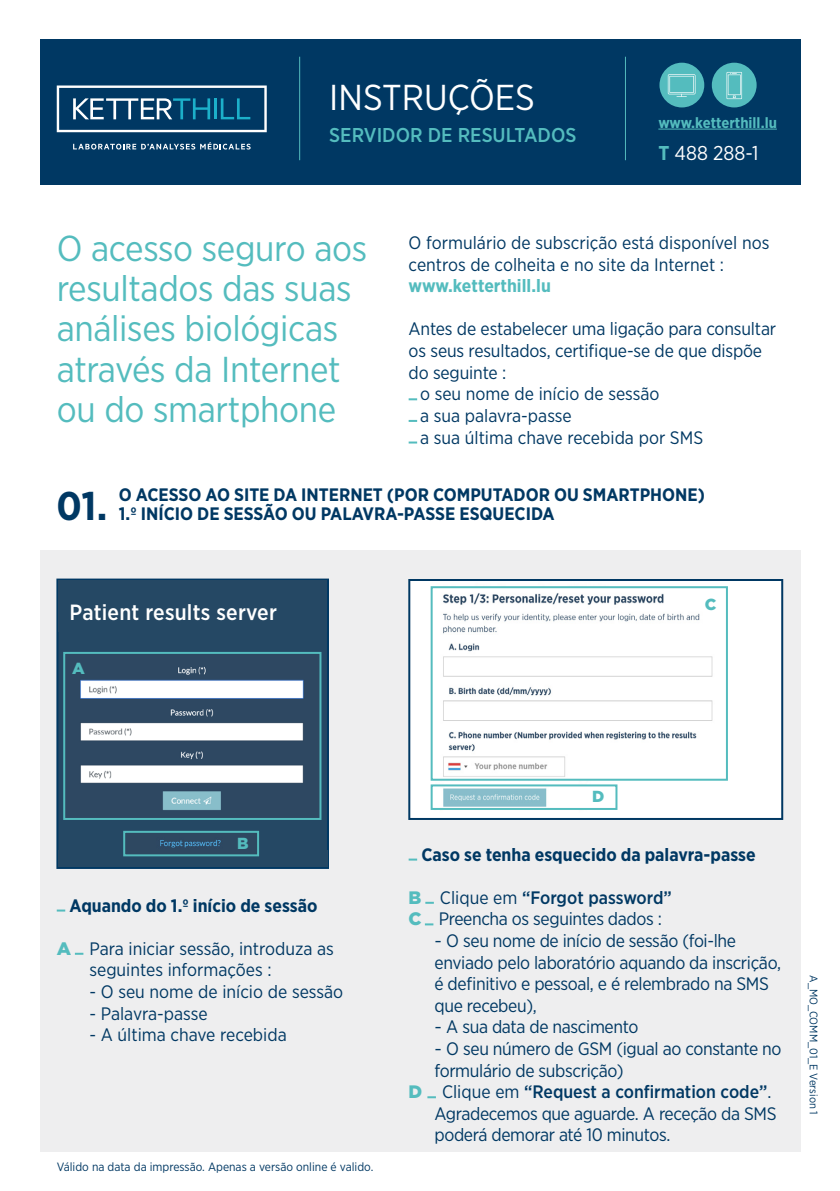
<style>
.page{position:relative;width:840px;height:1191px;background:#fff}
.page>*{position:absolute;margin:0;border:0;box-sizing:border-box;transform-origin:0 0}
.t1{font:700 40px "Gotham Narrow";color:#003863}
.t2{font:36px/40px "Gotham Narrow";letter-spacing:-.01em;color:#54bcbe}
.t3{font:36px "Gotham Narrow";color:#fff}
.t4{font:500 22px "Gotham Narrow";letter-spacing:.01em;color:#fff}
.t5{font:500 20px "Gotham Narrow";color:#54bcbe}
.t6{font:20px "Gotham Narrow";color:#fff}
.t7{font:18px/21.6px "Gotham Narrow";letter-spacing:-.015em;color:#003863}
.t8{font:700 18px "Gotham Narrow";color:#003863}
.t9{font:18px "Gotham Narrow";letter-spacing:-.015em;color:#003863;scale:1.11 1}
.t10{font:500 18px "Gotham Narrow";color:#003863}
.t11{font:900 16px "Gotham";color:#54bcbe}
.t12{font:700 15px "Gotham Narrow";color:#54bcbe}
.t13{font:12px "Gotham Narrow";color:#003863}
.t14{font:11px "Gotham Narrow";color:#003863}
.s1{font-weight:700;color:#54bcbe}
.s2{font-family:"Gotham";font-weight:900;color:#54bcbe}
.s3{font-weight:400}
</style>
<div class="page">
<div style="left:40px;top:550px;width:759px;height:601px;background:#eeeeef"></div>
<div style="left:40px;top:40px;width:759px;height:145px;background:#003863"></div>
<hr style="left:658px;top:129px;width:118px;height:1px;background:#54bcbe">
<hr style="left:299px;top:57px;width:1px;height:103px;background:#54bcbe">
<div style="left:659px;top:63px;width:45px;height:44px;background:#54bcbe;border-radius:50%"></div>
<svg style="left:667px;top:74px;width:28px;height:23px"></svg>
<div style="left:711px;top:63px;width:45px;height:44px;background:#54bcbe;border-radius:50%"></div>
<svg style="left:726px;top:72px;width:15px;height:27px"></svg>
<hr style="left:624px;top:57px;width:1px;height:103px;background:#54bcbe">
<svg style="left:57px;top:85px;width:209px;height:47px"></svg>
<svg style="left:73px;top:142px;width:177px;height:7px"></svg>
<svg style="left:408px;top:398px;width:9px;height:2px"></svg>
<svg style="left:408px;top:420px;width:9px;height:2px"></svg>
<svg style="left:408px;top:441px;width:9px;height:2px"></svg>
<svg style="left:57px;top:909px;width:8px;height:2px"></svg>
<svg style="left:75px;top:952px;width:8px;height:2px"></svg>
<svg style="left:408px;top:858px;width:9px;height:2px"></svg>
<svg style="left:425px;top:901px;width:8px;height:2px"></svg>
<svg style="left:424px;top:923px;width:9px;height:2px"></svg>
<svg style="left:427px;top:1096px;width:8px;height:2px"></svg>
<div style="left:59px;top:631px;width:267px;height:219px;background:#254864"></div>
<div style="left:56px;top:578px;width:273px;height:291px;border:2px solid #003863"></div>
<div style="left:58px;top:580px;width:269px;height:51px;background:#254864"></div>
<div style="left:409px;top:580px;width:372px;height:239px;background:#fff"></div>
<div style="left:408px;top:579px;width:374px;height:241px;border:2px solid #003863"></div>
<img style="left:443px;top:787px;width:104px;height:20px">
<div style="left:430px;top:784px;width:187px;height:26px;border:2px solid #54bcbe"></div>
<img style="left:441px;top:592px;width:272px;height:185px">
<div style="left:430px;top:586px;width:297px;height:194px;border:2px solid #54bcbe"></div>
<img style="left:66px;top:655px;width:252px;height:162px">
<div style="left:63px;top:652px;width:258px;height:168px;border:2px solid #54bcbe"></div>
<div style="left:58px;top:850px;width:269px;height:16px;background:#254864"></div>
<img style="left:126px;top:834px;width:130px;height:19px">
<div style="left:123px;top:831px;width:136px;height:25px;border:2px solid #54bcbe"></div>
<p class="t3" style="left:329px;top:75px;width:207px">INSTRUÇÕES</p>
<p class="t5" style="left:329px;top:123px;width:248px">SERVIDOR DE RESULTADOS</p>
<p class="t12" style="left:658px;top:113px;width:120px">www.ketterthill.lu</p>
<p class="t6" style="left:658px;top:140px;width:101px"><span class="s1">T</span> 488 288-1</p>
<p class="t2" style="left:57px;top:228px;width:312px">O acesso seguro aos resultados das suas análises biológicas através da Internet ou do smartphone</p>
<p class="t7" style="left:408px;top:231px;width:362px">O formulário de subscrição está disponível nos centros de colheita e no site da Internet : <span class="s1">www.ketterthill.lu</span></p>
<p class="t7" style="left:408px;top:318px;width:369px">Antes de estabelecer uma ligação para consultar os seus resultados, certifique-se de que dispõe do seguinte :</p>
<p class="t7" style="left:420px;top:383px;width:241px">o seu nome de início de sessão</p>
<p class="t7" style="left:420px;top:404px;width:153px">a sua palavra-passe</p>
<p class="t7" style="left:420px;top:426px;width:284px">a sua última chave recebida por SMS</p>
<p class="t1" style="left:56px;top:480px;width:52px">01.</p>
<p class="t8" style="left:119px;top:483px;width:587px">O ACESSO AO SITE DA INTERNET (POR COMPUTADOR OU SMARTPHONE)</p>
<p class="t8" style="left:119px;top:502px;width:437px">1.º INÍCIO DE SESSÃO OU PALAVRA-PASSE ESQUECIDA</p>
<p class="t4" style="left:69px;top:598px;width:209px">Patient results server</p>
<p class="t11" style="left:72px;top:659px;width:14px">A</p>
<p class="t11" style="left:704px;top:595px;width:13px">C</p>
<p class="t11" style="left:237px;top:833px;width:13px">B</p>
<p class="t8" style="left:69px;top:893px;width:249px">Aquando do 1.º início de sessão</p>
<p class="t7" style="left:57px;top:937px;width:278px"><span class="s2">A</span> Para iniciar sessão, introduza as</p>
<p class="t7" style="left:89px;top:959px;width:184px">seguintes informações :</p>
<p class="t7" style="left:89px;top:980px;width:255px">- O seu nome de início de sessão</p>
<p class="t7" style="left:89px;top:1002px;width:120px">- Palavra-passe</p>
<p class="t7" style="left:89px;top:1023px;width:199px">- A última chave recebida</p>
<p class="t13" style="left:57px;top:1159px;width:318px">Válido na data da impressão. Apenas a versão online é valido.</p>
<p class="t11" style="left:591px;top:787px;width:14px">D</p>
<p class="t8" style="left:421px;top:842px;width:335px">Caso se tenha esquecido da palavra-passe</p>
<p class="t10" style="left:408px;top:886px;width:264px"><span class="s2">B</span> <span class="s3">Clique em</span> “Forgot password”</p>
<p class="t7" style="left:408px;top:908px;width:255px"><span class="s2">C</span> Preencha os seguintes dados :</p>
<p class="t9" style="left:434px;top:929px;width:273px">- O seu nome de início de sessão (foi-lhe</p>
<p class="t7" style="left:434px;top:951px;width:348px">enviado pelo laboratório aquando da inscrição,</p>
<p class="t7" style="left:434px;top:972px;width:336px">é definitivo e pessoal, e é relembrado na SMS</p>
<p class="t7" style="left:434px;top:994px;width:104px">que recebeu),</p>
<p class="t9" style="left:434px;top:1016px;width:185px">- A sua data de nascimento</p>
<p class="t9" style="left:434px;top:1037px;width:314px">- O seu número de GSM (igual ao constante no</p>
<p class="t7" style="left:434px;top:1059px;width:190px">formulário de subscrição)</p>
<p class="t10" style="left:408px;top:1080px;width:364px"><span class="s2">D</span> <span class="s3">Clique em</span> “Request a confirmation code”<span class="s3">.</span></p>
<p class="t7" style="left:434px;top:1102px;width:343px">Agradecemos que aguarde. A receção da SMS</p>
<p class="t7" style="left:434px;top:1124px;width:237px">poderá demorar até 10 minutos.</p>
<p class="t14" style="left:820px;top:975px;width:141px;rotate:90deg">A_MO_COMM_01_E Version 1</p>
</div>
